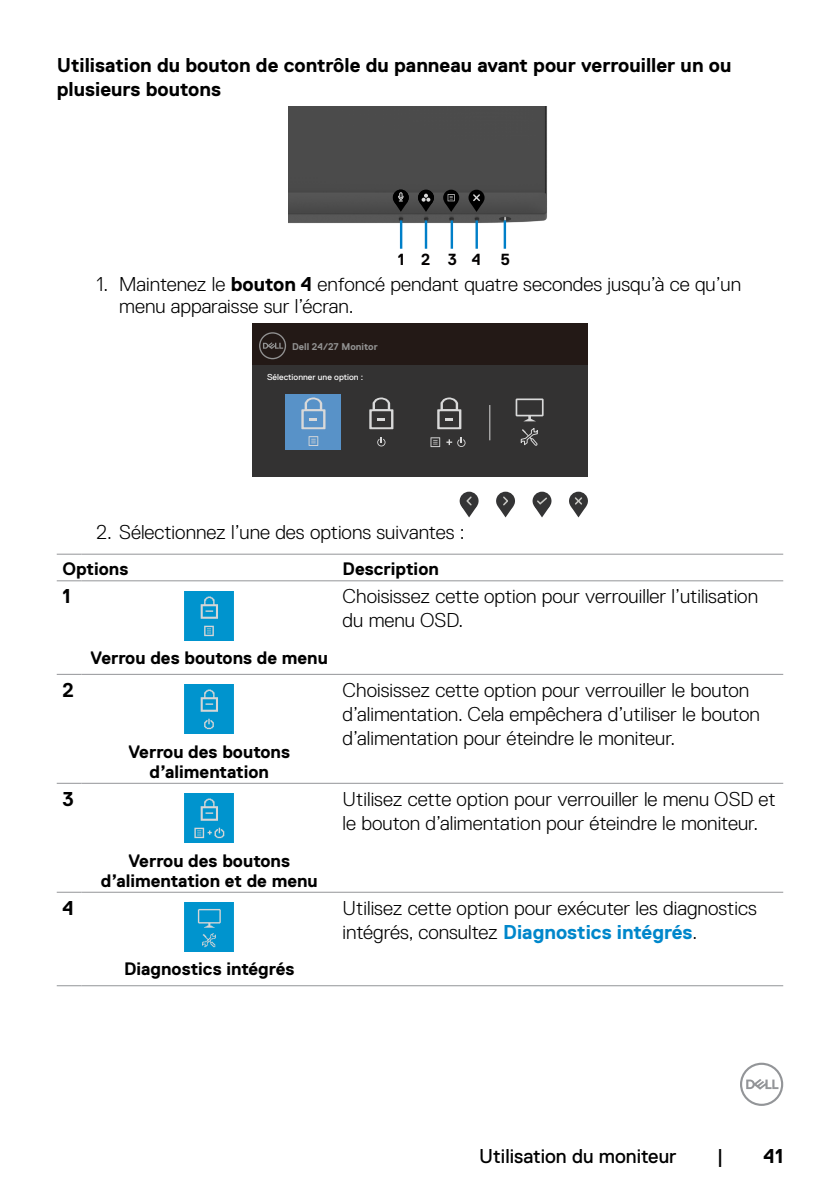
<style>
.page{position:relative;width:840px;height:1191px;background:#fff}
.page>*{position:absolute;margin:0;border:0;box-sizing:border-box;transform-origin:0 0}
.t1{font:300 20px/24px "Dell Replica";color:#000}
.t2{font:700 20px/24px "Dell Replica";color:#000}
.t3{font:20px "Dell Replica";color:#000}
.t4{font:700 18px/20px "Dell Replica";color:#000;text-align:center}
.t5{font:700 16px "Dell Replica";color:#030000}
.t6{font:700 9.8px "Dell Replica";color:#929292}
.t7{font:8.6px "Dell Replica";color:#fff}
.s1{font-weight:700}
.s2{font-weight:700;color:#0087cb}
</style>
<div class="page">
<svg style="left:740px;top:1062px;width:42px;height:44px"></svg>
<img style="left:289px;top:107px;width:258px;height:123px">
<div style="left:468px;top:190px;width:16px;height:16px;background:#000;border-radius:50%"></div>
<svg style="left:470px;top:194px;width:13px;height:18px"></svg>
<div style="left:443px;top:190px;width:16px;height:16px;background:#000;border-radius:50%"></div>
<svg style="left:444px;top:194px;width:13px;height:18px"></svg>
<svg style="left:392px;top:189px;width:16px;height:16px"></svg>
<div style="left:393px;top:190px;width:15px;height:15px;background:#000;border-radius:50%"></div>
<hr style="left:399px;top:220px;width:3px;height:29px;background:#007fc8">
<hr style="left:424px;top:220px;width:3px;height:29px;background:#007fc8">
<hr style="left:450px;top:220px;width:3px;height:29px;background:#007fc8">
<hr style="left:475px;top:220px;width:2px;height:29px;background:#007fc8">
<hr style="left:503px;top:220px;width:3px;height:29px;background:#007fc8">
<svg style="left:394px;top:192px;width:13px;height:20px"></svg>
<div style="left:418px;top:190px;width:16px;height:16px;background:#000;border-radius:50%"></div>
<svg style="left:419px;top:194px;width:13px;height:18px"></svg>
<div style="left:252px;top:323px;width:335px;height:154px;background:#231916"></div>
<div style="left:252px;top:366px;width:335px;height:111px;background:#333232"></div>
<svg style="left:259px;top:332px;width:27px;height:27px"></svg>
<div style="left:285px;top:394px;width:56px;height:56px;background:#5892c8"></div>
<svg style="left:308px;top:436px;width:10px;height:10px"></svg>
<svg style="left:301px;top:397px;width:24px;height:32px"></svg>
<svg style="left:369px;top:397px;width:24px;height:32px"></svg>
<svg style="left:437px;top:397px;width:24px;height:32px"></svg>
<svg style="left:377px;top:437px;width:8px;height:9px"></svg>
<svg style="left:430px;top:437px;width:10px;height:10px"></svg>
<svg style="left:446px;top:437px;width:19px;height:10px"></svg>
<hr style="left:489px;top:405px;width:1px;height:35px;background:#d9d9d9">
<div style="left:459px;top:492px;width:19px;height:18px;background:#343435;border-radius:50%"></div>
<svg style="left:461px;top:496px;width:15px;height:21px"></svg>
<div style="left:496px;top:492px;width:18px;height:18px;background:#343435;border-radius:50%"></div>
<svg style="left:498px;top:496px;width:15px;height:21px"></svg>
<div style="left:532px;top:492px;width:19px;height:18px;background:#343435;border-radius:50%"></div>
<svg style="left:534px;top:497px;width:15px;height:20px"></svg>
<svg style="left:568px;top:492px;width:19px;height:18px"></svg>
<svg style="left:570px;top:497px;width:15px;height:20px"></svg>
<svg style="left:515px;top:398px;width:28px;height:23px"></svg>
<svg style="left:520px;top:428px;width:18px;height:18px"></svg>
<svg style="left:57px;top:554px;width:24px;height:1px"></svg>
<hr style="left:81px;top:554px;width:256px;height:1px;background:#939598">
<svg style="left:57px;top:580px;width:24px;height:1px"></svg>
<hr style="left:81px;top:580px;width:256px;height:1px;background:#939598">
<hr style="left:337px;top:554px;width:445px;height:1px;background:#939598">
<hr style="left:337px;top:580px;width:445px;height:1px;background:#939598">
<svg style="left:57px;top:674px;width:24px;height:1px"></svg>
<hr style="left:81px;top:674px;width:256px;height:1px;background:#939598">
<hr style="left:337px;top:674px;width:445px;height:1px;background:#939598">
<svg style="left:57px;top:783px;width:24px;height:1px"></svg>
<hr style="left:81px;top:783px;width:256px;height:1px;background:#939598">
<hr style="left:337px;top:783px;width:445px;height:1px;background:#939598">
<svg style="left:57px;top:892px;width:24px;height:1px"></svg>
<svg style="left:57px;top:985px;width:24px;height:1px"></svg>
<hr style="left:81px;top:892px;width:256px;height:1px;background:#939598">
<hr style="left:81px;top:985px;width:256px;height:1px;background:#939598">
<hr style="left:337px;top:892px;width:445px;height:1px;background:#939598">
<hr style="left:337px;top:985px;width:445px;height:1px;background:#939598">
<img style="left:185px;top:591px;width:49px;height:49px">
<img style="left:185px;top:684px;width:49px;height:49px">
<img style="left:185px;top:793px;width:49px;height:49px">
<img style="left:185px;top:902px;width:49px;height:49px">
<p class="t2" style="left:57px;top:53px;width:675px">Utilisation du bouton de contrôle du panneau avant pour verrouiller un ou plusieurs boutons</p>
<p class="t5" style="left:397px;top:250px;width:114px">1234 5</p>
<p class="t1" style="left:119px;top:273px;width:623px;line-height:22px;text-indent:-23px">1. Maintenez le <span class="s1">bouton 4</span> enfoncé pendant quatre secondes jusqu’à ce qu’un menu apparaisse sur l’écran.</p>
<p class="t6" style="left:292px;top:341px;width:87px">Dell 24/27 Monitor</p>
<p class="t7" style="left:267px;top:372px;width:98px">Sélectionner une option :</p>
<p class="t1" style="left:96px;top:520px;width:369px">2. Sélectionnez l’une des options suivantes :</p>
<p class="t4" style="left:62px;top:559px;width:67px">Options</p>
<p class="t4" style="left:342px;top:559px;width:98px">Description</p>
<p class="t2" style="left:62px;top:584px;width:10px">1</p>
<p class="t1" style="left:342px;top:584px;width:416px">Choisissez cette option pour verrouiller l’utilisation du menu OSD.</p>
<p class="t4" style="left:90px;top:648px;width:239px">Verrou des boutons de menu</p>
<p class="t2" style="left:62px;top:678px;width:13px">2</p>
<p class="t4" style="left:128px;top:741px;width:163px">Verrou des boutons d’alimentation</p>
<p class="t1" style="left:342px;top:678px;width:418px">Choisissez cette option pour verrouiller le bouton d’alimentation. Cela empêchera d’utiliser le bouton d’alimentation pour éteindre le moniteur.</p>
<p class="t2" style="left:62px;top:787px;width:13px">3</p>
<p class="t1" style="left:342px;top:787px;width:434px">Utilisez cette option pour verrouiller le menu OSD et le bouton d’alimentation pour éteindre le moniteur.</p>
<p class="t4" style="left:101px;top:850px;width:218px">Verrou des boutons d’alimentation et de menu</p>
<p class="t2" style="left:62px;top:896px;width:13px">4</p>
<p class="t1" style="left:342px;top:896px;width:415px">Utilisez cette option pour exécuter les diagnostics intégrés, consultez <span class="s2">Diagnostics intégrés</span>.</p>
<p class="t4" style="left:124px;top:959px;width:172px">Diagnostics intégrés</p>
<p class="t3" style="left:479px;top:1144px;width:199px">Utilisation du moniteur</p>
<p class="t3" style="left:716px;top:1144px;width:8px">|</p>
<p class="t2" style="left:763px;top:1143px;width:21px">41</p>
</div>
